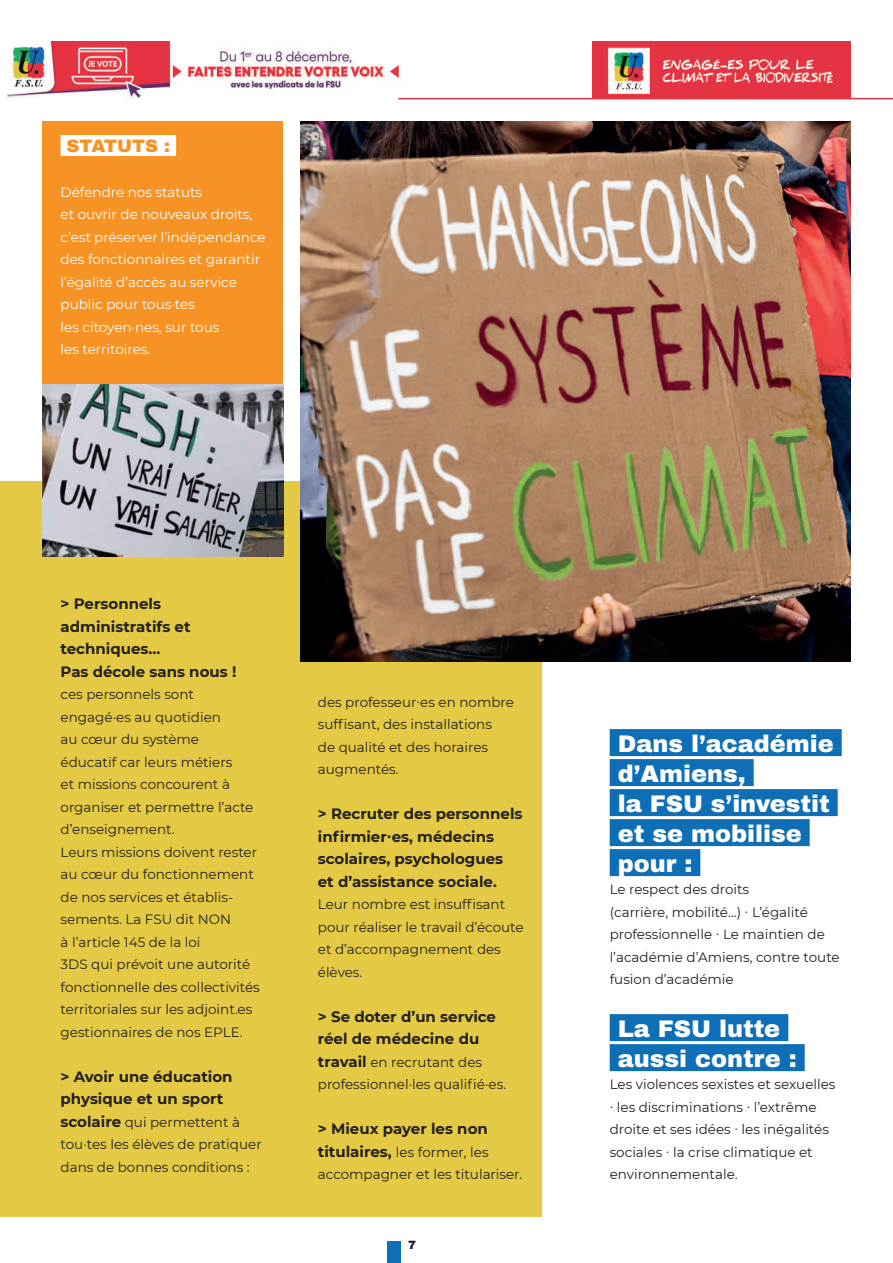
<style>
.page{position:relative;width:893px;height:1263px;background:#fff}
.page>*{position:absolute;margin:0;border:0;box-sizing:border-box;transform-origin:0 0}
.t1{font:900 24px/30px "Archivo";color:#fff}
.t2{font:900 18px "Archivo";color:#f79324}
.t3{font:700 15px/22.5px "Montserrat";color:#231f20}
.t4{font:13.5px/22.5px "Montserrat";color:#231f20}
.t5{font:13.5px/22.5px "Montserrat";color:#fff}
.t6{font:900 12px "Archivo";color:#231f20}
.s1{font-weight:700;font-size:15px}
</style>
<div class="page">
<div style="left:0;top:482px;width:541px;height:735px;background:#e4c944"></div>
<img style="left:300px;top:122px;width:550px;height:540px">
<img style="left:593px;top:42px;width:257px;height:56px">
<div style="left:43px;top:122px;width:240px;height:434px;background:#f79324"></div>
<img style="left:7px;top:42px;width:396px;height:56px">
<hr style="left:398px;top:98px;width:495px;height:1px;background:#e43443">
<div style="left:387px;top:1241px;width:13px;height:22px;background:#0e6eb6"></div>
<div style="left:61px;top:135px;width:115px;height:21px;background:#fff"></div>
<div style="left:610px;top:729px;width:232px;height:27px;background:#0e6eb6"></div>
<div style="left:610px;top:759px;width:144px;height:27px;background:#0e6eb6"></div>
<div style="left:610px;top:789px;width:228px;height:27px;background:#0e6eb6"></div>
<div style="left:610px;top:819px;width:200px;height:27px;background:#0e6eb6"></div>
<div style="left:610px;top:849px;width:90px;height:27px;background:#0e6eb6"></div>
<div style="left:610px;top:1014px;width:178px;height:27px;background:#0e6eb6"></div>
<div style="left:610px;top:1044px;width:195px;height:27px;background:#0e6eb6"></div>
<img style="left:43px;top:384px;width:240px;height:172px">
<h2 class="t2" style="left:67px;top:134px;width:105px">STATUTS :</h2>
<p class="t5" style="left:61px;top:180px;width:207px">Défendre nos statuts<br>et ouvrir de nouveaux droits, c’est préserver l’indépendance des fonctionnaires et garantir l’égalité d’accès au service public pour tous·tes<br>les citoyen·nes, sur tous<br>les territoires.</p>
<p class="t3" style="left:61px;top:592px;width:177px">&gt; Personnels administratifs et techniques...<br>Pas décole sans nous !</p>
<p class="t4" style="left:61px;top:682px;width:201px">ces personnels sont engagé·es au quotidien<br>au cœur du système<br>éducatif car leurs métiers<br>et missions concourent à organiser et permettre l’acte d’enseignement.<br>Leurs missions doivent rester au cœur du fonctionnement de nos services et établis&shy;sements. La FSU dit NON<br>à l’article 145 de la loi<br>3DS qui prévoit une autorité fonctionnelle des collectivités territoriales sur les adjoint.es gestionnaires de nos EPLE.</p>
<p class="t3" style="left:61px;top:1064px;width:174px">&gt; Avoir une éducation physique et un sport</p>
<p class="t4" style="left:61px;top:1110px;width:203px"><span class="s1">scolaire</span> qui permettent à tou·tes les élèves de pratiquer dans de bonnes conditions :</p>
<p class="t4" style="left:318px;top:690px;width:198px">des professeur∙es en nombre suffisant, des installations<br>de qualité et des horaires augmentés.</p>
<p class="t3" style="left:318px;top:802px;width:206px">&gt; Recruter des personnels infirmier∙es, médecins scolaires, psychologues et d’assistance sociale.</p>
<p class="t4" style="left:318px;top:892px;width:207px">Leur nombre est insuffisant pour réaliser le travail d’écoute et d’accompagnement des élèves.</p>
<p class="t3" style="left:318px;top:1004px;width:180px">&gt; Se doter d’un service réel de médecine du</p>
<p class="t4" style="left:318px;top:1050px;width:190px"><span class="s1">travail</span> en recrutant des professionnel·les qualifié·es.</p>
<p class="t3" style="left:318px;top:1117px;width:172px">&gt; Mieux payer les non</p>
<p class="t4" style="left:318px;top:1140px;width:206px"><span class="s1">titulaires,</span> les former, les accompagner et les titulariser.</p>
<p class="t6" style="left:408px;top:1237px;width:10px">7</p>
<h1 class="t1" style="left:618px;top:728px;width:218px">Dans l’académie d’Amiens,<br>la FSU s’investit et se mobilise pour :</h1>
<p class="t4" style="left:610px;top:877px;width:232px">Le respect des droits<br>(carrière, mobilité…) ∙ L’égalité professionnelle ∙ Le maintien de l’académie d’Amiens, contre toute fusion d’académie</p>
<h1 class="t1" style="left:618px;top:1013px;width:181px">La FSU lutte aussi contre :</h1>
<p class="t4" style="left:610px;top:1072px;width:227px">Les violences sexistes et sexuelles ∙ les discriminations ∙ l’extrême droite et ses idées ∙ les inégalités sociales ∙ la crise climatique et environnementale.</p>
</div>
